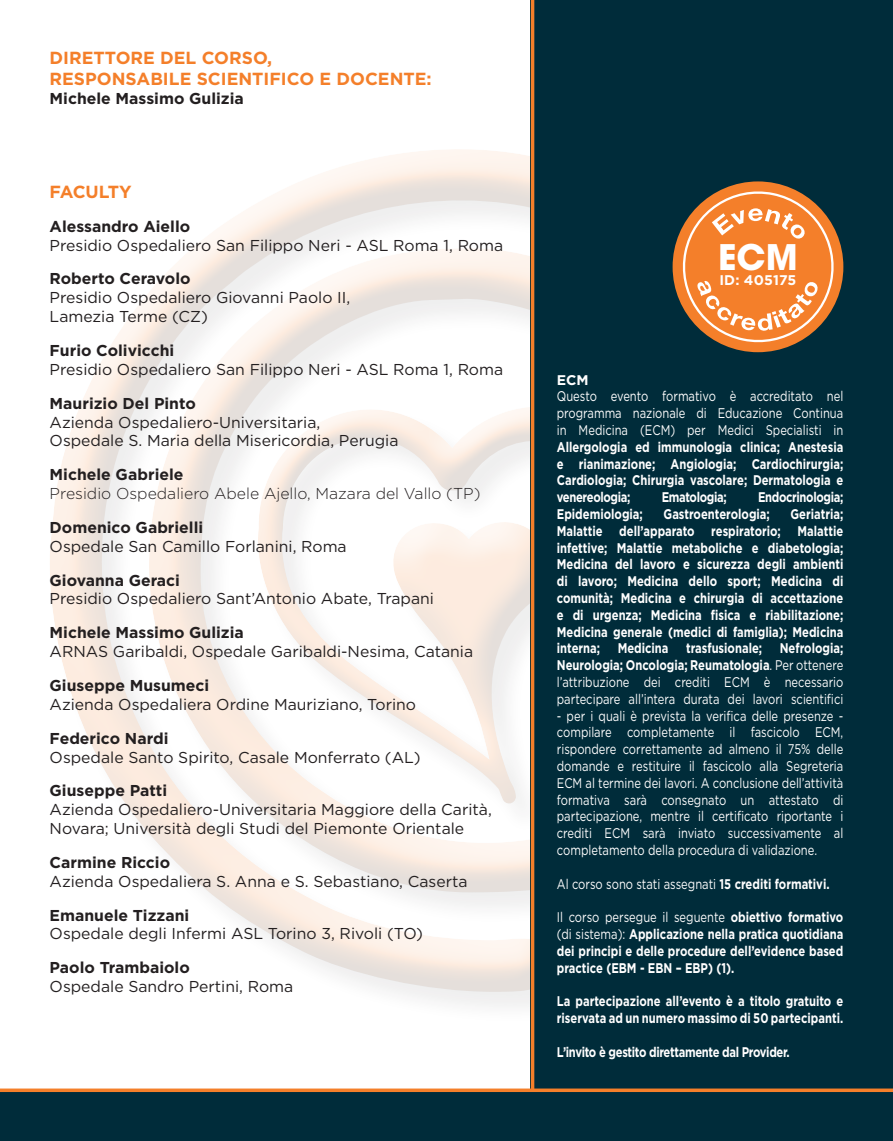
<style>
.page{position:relative;width:893px;height:1141px;background:#fff}
.page>*{position:absolute;margin:0;border:0;box-sizing:border-box;transform-origin:0 0}
.t1{font:700 35px "ITC Avant Garde Pro";color:#fff}
.t2{font:700 17.5px/21px "Gotham";color:#f47f2a}
.t3{font:700 17.5px "Gotham";letter-spacing:-.02em;color:#f47f2a}
.Pa3{font:15.75px/18.9px "Gotham";color:#231f20}
.Pa3-2{font:700 15.75px "Gotham";color:#231f20}
.Pa3-3{font:300 15.75px "Gotham";color:#231f20}
.Default{font:15.75px "Gotham";color:#231f20}
.Default-2{font:700 15.75px "Gotham";color:#231f20}
.t4{font:700 14px/16.8px "Gotham";color:#fff;text-align:justify;scale:.8 1}
.t5{font:14px/16.8px "Gotham";color:#fff;text-align:justify;scale:.8 1}
.t6{font:700 14px "Gotham";letter-spacing:-.03em;color:#fff;scale:.8 1}
.t7{font:700 14px "Gotham";color:#fff}
.s1{font-weight:400}
.s2{font-weight:700}
</style>
<div class="page">
<div style="left:49px;top:146px;width:768px;height:820px;background:#fff;opacity:.75"></div>
<div style="left:65px;top:175px;width:779px;height:818px;background:#231f20;opacity:.75"></div>
<div style="left:531px;top:0;width:362px;height:1141px;background:#002c3a"></div>
<div style="left:0;top:1091px;width:893px;height:50px;background:#002c3a"></div>
<svg style="left:0;top:1088px;width:893px;height:4px;background:#e7843b"></svg>
<hr style="left:531px;top:0;width:3px;height:1091px;background:#f47f2a">
<svg style="left:675px;top:183px;width:167px;height:165px"></svg>
<p class="t2" style="left:50px;top:47px;width:384px">DIRETTORE DEL CORSO,<br>RESPONSABILE SCIENTIFICO E DOCENTE:</p>
<p class="Pa3-2" style="left:50px;top:87px;width:196px">Michele Massimo Gulizia</p>
<p class="t3" style="left:50px;top:180px;width:84px">FACULTY</p>
<p class="Pa3-2" style="left:50px;top:216px;width:142px">Alessandro Aiello</p>
<p class="Pa3" style="left:50px;top:235px;width:455px">Presidio Ospedaliero San Filippo Neri - ASL Roma 1, Roma</p>
<p class="Pa3-2" style="left:50px;top:268px;width:143px">Roberto Ceravolo</p>
<p class="Pa3" style="left:50px;top:288px;width:302px">Presidio Ospedaliero Giovanni Paolo II,<br>Lamezia Terme (CZ)</p>
<p class="Pa3-2" style="left:50px;top:340px;width:126px">Furio Colivicchi</p>
<p class="Pa3" style="left:50px;top:359px;width:455px">Presidio Ospedaliero San Filippo Neri - ASL Roma 1, Roma</p>
<p class="Pa3-2" style="left:50px;top:393px;width:148px">Maurizio Del Pinto</p>
<p class="Pa3" style="left:50px;top:412px;width:350px">Azienda Ospedaliero-Universitaria,<br>Ospedale S. Maria della Misericordia, Perugia</p>
<p class="Pa3-2" style="left:50px;top:464px;width:135px">Michele Gabriele</p>
<p class="Pa3-3" style="left:50px;top:484px;width:432px">Presidio Ospedaliero Abele Ajello, Mazara del Vallo (TP)</p>
<p class="Pa3-2" style="left:50px;top:517px;width:155px">Domenico Gabrielli</p>
<p class="Pa3" style="left:50px;top:536px;width:299px">Ospedale San Camillo Forlanini, Roma</p>
<p class="Pa3-2" style="left:50px;top:570px;width:132px">Giovanna Geraci</p>
<p class="Pa3" style="left:50px;top:589px;width:386px">Presidio Ospedaliero Sant’Antonio Abate, Trapani</p>
<p class="Pa3-2" style="left:50px;top:622px;width:196px">Michele Massimo Gulizia</p>
<p class="Pa3" style="left:50px;top:642px;width:425px">ARNAS Garibaldi, Ospedale Garibaldi-Nesima, Catania</p>
<p class="Pa3-2" style="left:50px;top:675px;width:161px">Giuseppe Musumeci</p>
<p class="Pa3" style="left:50px;top:694px;width:368px">Azienda Ospedaliera Ordine Mauriziano, Torino</p>
<p class="Pa3-2" style="left:50px;top:728px;width:120px">Federico Nardi</p>
<p class="Default" style="left:50px;top:747px;width:373px">Ospedale Santo Spirito, Casale Monferrato (AL)</p>
<p class="Pa3-2" style="left:50px;top:780px;width:119px">Giuseppe Patti</p>
<p class="Pa3" style="left:50px;top:800px;width:444px">Azienda Ospedaliero-Universitaria Maggiore della Carità,<br>Novara; Università degli Studi del Piemonte Orientale</p>
<p class="Default-2" style="left:50px;top:852px;width:122px">Carmine Riccio</p>
<p class="Pa3" style="left:50px;top:871px;width:419px">Azienda Ospedaliera S. Anna e S. Sebastiano, Caserta</p>
<p class="Default-2" style="left:50px;top:905px;width:141px">Emanuele Tizzani</p>
<p class="Pa3" style="left:50px;top:924px;width:375px">Ospedale degli Infermi ASL Torino 3, Rivoli (TO)</p>
<p class="Pa3-2" style="left:50px;top:957px;width:142px">Paolo Trambaiolo</p>
<p class="Pa3" style="left:50px;top:977px;width:245px">Ospedale Sandro Pertini, Roma</p>
<p class="t1" style="left:718px;top:233px;width:81px">ECM</p>
<p class="t7" style="left:719px;top:271px;width:78px">ID: 405175</p>
<p class="t7" style="left:557px;top:370px;width:33px">ECM</p>
<p class="t4" style="left:557px;top:388px;width:360px"><span class="s1">Questo evento formativo è accreditato nel programma nazionale di Educazione Continua in Medicina (ECM) per Medici Specialisti in </span>Allergologia ed immunologia clinica; Anestesia e rianimazione; Angiologia; Cardiochirurgia; Cardiologia; Chirurgia vascolare; Dermatologia e venereologia;</p>
<p class="t6" style="left:662px;top:488px;width:83px">Ematologia;</p>
<p class="t6" style="left:758px;top:488px;width:108px">Endocrinologia;</p>
<p class="t4" style="left:557px;top:506px;width:360px;text-indent:234px">Geriatria; Malattie dell’apparato respiratorio; Malattie infettive; Malattie metaboliche e diabetologia; Medicina del lavoro e sicurezza degli ambienti di lavoro; Medicina dello sport; Medicina di comunità; Medicina e chirurgia di accettazione e di urgenza; Medicina fisica e riabilitazione; Medicina generale (medici di famiglia); Medicina interna; Medicina trasfusionale; Nefrologia; Neurologia; Oncologia; Reumatologia<span class="s1">. Per ottenere l’attribuzione dei crediti ECM è necessario partecipare all’intera durata dei lavori scientifici</span></p>
<p class="t5" style="left:557px;top:707px;width:360px">- per i quali è prevista la verifica delle presenze - compilare completamente il fascicolo ECM, rispondere correttamente ad almeno il 75% delle domande e restituire il fascicolo alla Segreteria ECM al termine dei lavori. A conclusione dell’attività formativa sarà consegnato un attestato di partecipazione, mentre il certificato riportante i crediti ECM sarà inviato successivamente al completamento della procedura di validazione.</p>
<p class="t5" style="left:557px;top:875px;width:342px">Al corso sono stati assegnati <span class="s2">15 crediti formativi.</span></p>
<p class="t4" style="left:557px;top:909px;width:360px"><span class="s1">Il corso persegue il seguente</span> obiettivo formativo <span class="s1">(di sistema):</span> Applicazione nella pratica quotidiana dei principi e delle procedure dell’evidence based practice (EBM - EBN – EBP) (1).</p>
<p class="t4" style="left:557px;top:993px;width:360px">La partecipazione all’evento è a titolo gratuito e riservata ad un numero massimo di 50 partecipanti.</p>
<p class="t6" style="left:557px;top:1042px;width:292px">L’invito è gestito direttamente dal Provider.</p>
<p class="t4" style="left:557px;top:506px;width:109px">Epidemiologia;</p>
<p class="t4" style="left:663px;top:506px;width:135px">Gastroenterologia;</p>
</div>
